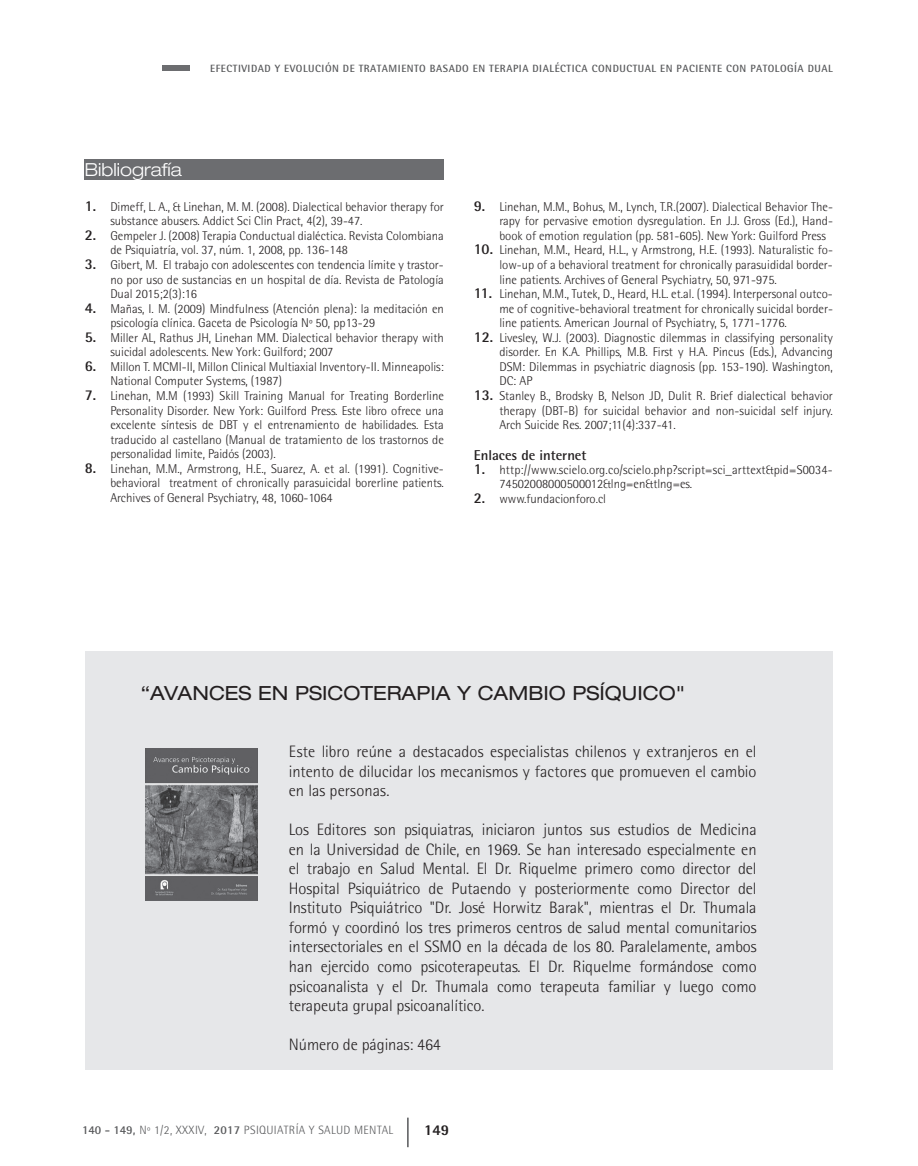
<style>
.page{position:relative;width:918px;height:1166px;background:#fff}
.page>*{position:absolute;margin:0;border:0;box-sizing:border-box;transform-origin:0 0}
.t1{font:expanded 19.5px "Helvetica Neue LT Std";color:#231f20}
.t2{font:300 expanded 18px "Helvetica Neue LT Std";color:#fff}
.t3{font:300 16.5px/19.5px "Rotis Semi Sans";letter-spacing:-.005em;color:#231f20;text-align:justify}
.t4{font:800 15px "Rotis Semi Sans";color:#231f20}
.t5{font:700 14.25px "Rotis Semi Sans";color:#231f20}
.t6{font:300 12.75px/14.5px "Rotis Semi Sans";color:#231f20;text-align:justify}
.t7{font:300 12px "Rotis Semi Sans";letter-spacing:.03em;color:#57585a}
.t8{font:700 10.5px "Rotis Semi Sans";letter-spacing:.05em;color:#57585a}
.s1{font-weight:700;font-size:15px}
.s2{font-weight:700}
</style>
<div class="page">
<hr style="left:407px;top:1117px;width:2px;height:29px;background:#57585a">
<div style="left:163px;top:65px;width:27px;height:5px;background:#6c6d70"></div>
<div style="left:85px;top:159px;width:359px;height:21px;background:#6c6d70"></div>
<div style="left:85px;top:651px;width:748px;height:418px;background:#e6e7e9"></div>
<img style="left:146px;top:748px;width:111px;height:152px">
<p class="t8" style="left:210px;top:62px;width:624px">EFECTIVIDAD Y EVOLUCIÓN DE TRATAMIENTO BASADO EN TERAPIA DIALÉCTICA CONDUCTUAL EN PACIENTE CON PATOLOGÍA DUAL</p>
<h2 class="t2" style="left:85px;top:159px;width:98px">Bibliografía</h2>
<p class="t6" style="left:110px;top:199px;width:335px;text-indent:-26px"><span class="s1">1.</span> Dimeff, L. A., &amp; Linehan, M. M. (2008). Dialectical behavior therapy for substance abusers. Addict Sci Clin Pract, 4(2), 39-47.</p>
<p class="t6" style="left:110px;top:228px;width:335px;text-indent:-26px"><span class="s1">2.</span> Gempeler J. (2008) Terapia Conductual dialéctica. Revista Colombiana de Psiquiatría, vol. 37, núm. 1, 2008, pp. 136-148</p>
<p class="t6" style="left:110px;top:257px;width:335px;text-indent:-26px"><span class="s1">3.</span> Gibert, M. El trabajo con adolescentes con tendencia límite y trastor&shy;no por uso de sustancias en un hospital de día. Revista de Patología Dual 2015;2(3):16</p>
<p class="t6" style="left:110px;top:301px;width:335px;text-indent:-26px"><span class="s1">4.</span> Mañas, I. M. (2009) Mindfulness (Atención plena): la meditación en psicología clínica. Gaceta de Psicología Nº 50, pp13-29</p>
<p class="t6" style="left:110px;top:330px;width:335px;text-indent:-26px"><span class="s1">5.</span> Miller AL, Rathus JH, Linehan MM. Dialectical behavior therapy with suicidal adolescents. New York: Guilford; 2007</p>
<p class="t6" style="left:110px;top:359px;width:335px;text-indent:-26px"><span class="s1">6.</span> Millon T. MCMI-II, Millon Clinical Multiaxial Inventory-II. Minneapolis:<br>National Computer Systems, (1987)</p>
<p class="t6" style="left:110px;top:388px;width:335px;text-indent:-26px"><span class="s1">7.</span> Linehan, M.M (1993) Skill Training Manual for Treating Borderline Personality Disorder. New York: Guilford Press. Este libro ofrece una excelente síntesis de DBT y el entrenamiento de habilidades. Esta traducido al castellano (Manual de tratamiento de los trastornos de personalidad limite, Paidós (2003).</p>
<p class="t6" style="left:110px;top:461px;width:335px;text-indent:-26px"><span class="s1">8.</span> Linehan, M.M., Armstrong, H.E., Suarez, A. et al. (1991). Cognitive&shy;behavioral treatment of chronically parasuicidal borerline patients.<br>Archives of General Psychiatry, 48, 1060-1064</p>
<p class="t6" style="left:499px;top:199px;width:335px;text-indent:-26px"><span class="s1">9.</span> Linehan, M.M., Bohus, M., Lynch, T.R.(2007). Dialectical Behavior The&shy;rapy for pervasive emotion dysregulation. En J.J. Gross (Ed.), Hand&shy;book of emotion regulation (pp. 581-605). New York: Guilford Press</p>
<p class="t6" style="left:499px;top:243px;width:335px;text-indent:-26px"><span class="s1">10.</span> Linehan, M.M., Heard, H.L., y Armstrong, H.E. (1993). Naturalistic fo&shy;low-up of a behavioral treatment for chronically parasuididal border&shy;line patients. Archives of General Psychiatry, 50, 971-975.</p>
<p class="t6" style="left:499px;top:286px;width:335px;text-indent:-26px"><span class="s1">11.</span> Linehan, M.M., Tutek, D., Heard, H.L. et.al. (1994). Interpersonal outco&shy;me of cognitive-behavioral treatment for chronically suicidal border&shy;line patients. American Journal of Psychiatry, 5, 1771-1776.</p>
<p class="t6" style="left:499px;top:330px;width:335px;text-indent:-26px"><span class="s1">12.</span> Livesley, W.J. (2003). Diagnostic dilemmas in classifying personality disorder. En K.A. Phillips, M.B. First y H.A. Pincus (Eds.), Advancing DSM: Dilemmas in psychiatric diagnosis (pp. 153-190). Washington, DC: AP</p>
<p class="t6" style="left:499px;top:388px;width:335px;text-indent:-26px"><span class="s1">13.</span> Stanley B., Brodsky B, Nelson JD, Dulit R. Brief dialectical behavior therapy (DBT-B) for suicidal behavior and non-suicidal self injury.<br>Arch Suicide Res. 2007;11(4):337-41.</p>
<p class="t5" style="left:474px;top:446px;width:114px">ENLACES DE INTERNET</p>
<p class="t6" style="left:499px;top:462px;width:335px;text-indent:-26px"><span class="s1">1.</span> http://www.scielo.org.co/scielo.php?script=sci_arttext&amp;pid=S0034-<br>74502008000500012&amp;lng=en&amp;tlng=es.</p>
<p class="t6" style="left:474px;top:491px;width:134px"><span class="s1">2.</span> www.fundacionforo.cl</p>
<h1 class="t1" style="left:141px;top:681px;width:546px">“AVANCES EN PSICOTERAPIA Y CAMBIO PSÍQUICO"</h1>
<p class="t3" style="left:289px;top:741px;width:469px">Este libro reúne a destacados especialistas chilenos y extranjeros en el intento de dilucidar los mecanismos y factores que promueven el cambio en las personas.</p>
<p class="t3" style="left:289px;top:819px;width:469px">Los Editores son psiquiatras, iniciaron juntos sus estudios de Medicina en la Universidad de Chile, en 1969. Se han interesado especialmente en el trabajo en Salud Mental. El Dr. Riquelme primero como director del Hospital Psiquiátrico de Putaendo y posteriormente como Director del Instituto Psiquiátrico "Dr. José Horwitz Barak", mientras el Dr. Thumala formó y coordinó los tres primeros centros de salud mental comunitarios intersectoriales en el SSMO en la década de los 80. Paralelamente, ambos han ejercido como psicoterapeutas. El Dr. Riquelme formándose como psicoanalista y el Dr. Thumala como terapeuta familiar y luego como terapeuta grupal psicoanalítico.</p>
<p class="t3" style="left:289px;top:1034px;width:153px">Número de páginas: 464</p>
<p class="t7" style="left:82px;top:1122px;width:313px"><span class="s2">140 - 149,</span> Nº 1/2, XXXIV, <span class="s2">2017</span> PSIQUIATRÍA Y SALUD MENTAL</p>
<p class="t4" style="left:424px;top:1119px;width:27px">149</p>
</div>
